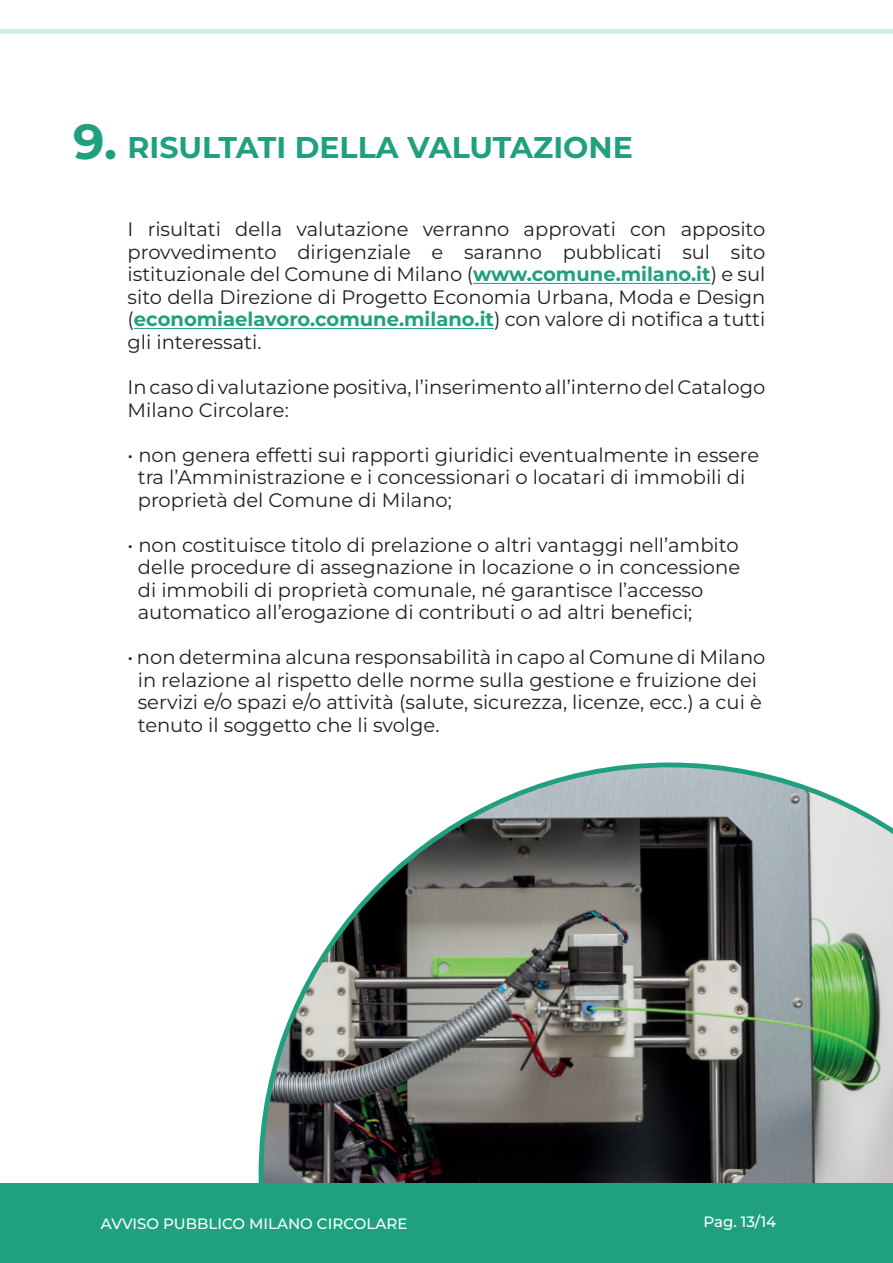
<style>
.page{position:relative;width:893px;height:1263px;background:#fff}
.page>*{position:absolute;margin:0;border:0;box-sizing:border-box;transform-origin:0 0}
.t1{font:700 49.35px "Montserrat";color:#20a07f}
.t2{font:700 30px "Montserrat";color:#20a07f}
.t3{font:19.5px/22.5px "Montserrat";color:#231f20}
.t4{font:500 15px "Montserrat";color:#fff}
.s1{font-weight:700;color:#20a07f}
</style>
<div class="page">
<svg style="left:259px;top:762px;width:634px;height:421px"></svg>
<div style="left:0;top:1183px;width:893px;height:80px;background:#1fa17f"></div>
<div style="left:0;top:29px;width:893px;height:5px;background:#d3ece5"></div>
<hr style="left:473px;top:283px;width:238px;height:1px;background:#20a07f">
<hr style="left:134px;top:328px;width:360px;height:1px;background:#20a07f">
<h1 class="t1" style="left:73px;top:106px;width:45px">9.</h1>
<h2 class="t2" style="left:128px;top:125px;width:507px">RISULTATI DELLA VALUTAZIONE</h2>
<p class="t3" style="left:128px;top:218px;width:639px;text-align:justify">I risultati della valutazione verranno approvati con apposito provvedimento dirigenziale e saranno pubblicati sul sito istituzionale del Comune di Milano (<span class="s1">www.comune.milano.it</span>) e sul sito della Direzione di Progetto Economia Urbana, Moda e Design (<span class="s1">economiaelavoro.comune.milano.it</span>) con valore di notifica a tutti gli interessati.</p>
<p class="t3" style="left:128px;top:375px;width:639px">In caso di valutazione positiva, l’inserimento all’interno del Catalogo<br>Milano Circolare:</p>
<p class="t3" style="left:138px;top:443px;width:623px;text-indent:-10px">• non genera effetti sui rapporti giuridici eventualmente in essere tra l’Amministrazione e i concessionari o locatari di immobili di proprietà del Comune di Milano;</p>
<p class="t3" style="left:138px;top:533px;width:604px;text-indent:-10px">• non costituisce titolo di prelazione o altri vantaggi nell’ambito delle procedure di assegnazione in locazione o in concessione di immobili di proprietà comunale, né garantisce l’accesso automatico all’erogazione di contributi o ad altri benefici;</p>
<p class="t3" style="left:138px;top:645px;width:629px;text-indent:-10px">• non determina alcuna responsabilità in capo al Comune di Milano in relazione al rispetto delle norme sulla gestione e fruizione dei servizi e/o spazi e/o attività (salute, sicurezza, licenze, ecc.) a cui è tenuto il soggetto che li svolge.</p>
<p class="t4" style="left:101px;top:1213px;width:308px">AVVISO PUBBLICO MILANO CIRCOLARE</p>
<p class="t4" style="left:703px;top:1212px;width:74px">Pag. 13/14</p>
</div>
